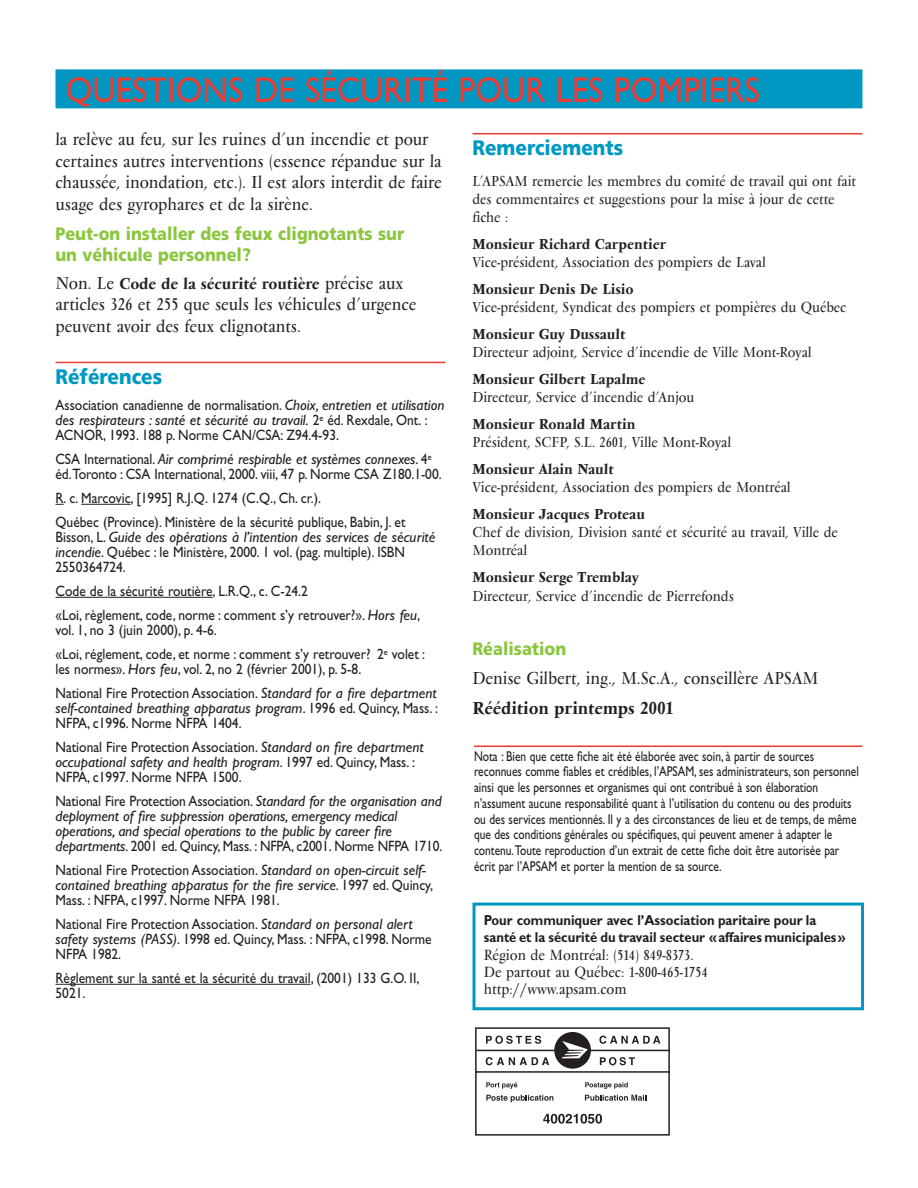
<style>
.page{position:relative;width:918px;height:1188px;background:#fff}
.page>*{position:absolute;margin:0;border:0;box-sizing:border-box;transform-origin:0 0}
.t1{font:36px "Gill Sans";letter-spacing:.01em;color:#ee3b32;scale:.9 1}
.t2{font:900 21px "Frutiger";color:#0098c3;scale:.9 1}
.t3{font:18px/21.6px "Vendome T";color:#231f20;scale:.9 1}
.t4{font:900 18px/21px "Frutiger";color:#8bc63e;scale:.9 1}
.t5{font:500 18px "Vendome T";color:#231f20;scale:.9 1}
.t6{font:500 16.5px "Vendome T";color:#231f20;scale:.9 1}
.t7{font:15.3px/17.4px "Vendome T";color:#231f20;scale:.9 1}
.t8{font:15px/15px "Gill Sans";color:#231f20;scale:.9 1}
.t9{font:15px/18px "Vendome T";color:#231f20;scale:.9 1}
.t10{font:italic 15px/15px "Gill Sans";letter-spacing:-.01em;color:#231f20}
.t11{font:500 15px "Vendome T";color:#231f20;scale:.9 1}
.t12{font:700 14.4px/17.4px "Gill Sans";color:#231f20;scale:.9 1}
.t13{font:14.25px/15.8px "Gill Sans";color:#231f20;scale:.8 1}
.s1{font-weight:400;font-size:18px}
.s2{font-style:italic}
.s3{font-style:normal}
</style>
<div class="page">
<hr style="left:56px;top:362px;width:390px;height:1px;background:#ee3b32">
<svg style="left:81px;top:504px;width:50px;height:1px"></svg>
<hr style="left:56px;top:597px;width:117px;height:1px;background:#231f20">
<hr style="left:173px;top:597px;width:33px;height:1px;background:#231f20">
<hr style="left:56px;top:984px;width:237px;height:1px;background:#231f20">
<svg style="left:293px;top:984px;width:18px;height:1px"></svg>
<hr style="left:472px;top:133px;width:390px;height:1px;background:#ee3b32">
<svg style="left:55px;top:69px;width:808px;height:40px"></svg>
<div style="left:56px;top:69px;width:806px;height:39px;background:#0098c3"></div>
<div style="left:472px;top:903px;width:392px;height:107px;border:3px solid #0098c3"></div>
<hr style="left:474px;top:746px;width:388px;height:1px;background:#ee3b32">
<svg style="left:475px;top:1027px;width:195px;height:109px"></svg>
<h1 class="t1" style="left:66px;top:77px;width:773px">QUESTIONS DE SÉCURITÉ POUR LES POMPIERS</h1>
<p class="t3" style="left:56px;top:130px;width:431px">la relève au feu, sur les ruines d’un incendie et pour certaines autres interventions (essence répandue sur la chaussée, inondation, etc.). Il est alors interdit de faire usage des gyrophares et de la sirène.</p>
<p class="t4" style="left:56px;top:224px;width:389px">Peut-on installer des feux clignotants sur un véhicule personnel?</p>
<p class="t6" style="left:56px;top:276px;width:388px"><span class="s1">Non. Le</span> Code de la sécurité routière <span class="s1">précise aux</span></p>
<p class="t3" style="left:55px;top:295px;width:402px">articles 326 et 255 que seuls les véhicules d’urgence peuvent avoir des feux clignotants.</p>
<h2 class="t2" style="left:56px;top:368px;width:120px">Références</h2>
<p class="t8" style="left:55px;top:399px;width:434px">Association canadienne de normalisation. <span class="s2">Choix, entretien et utilisation des respirateurs : santé et sécurité au travail.</span> 2<sup>e</sup> éd. Rexdale, Ont. :<br>ACNOR, 1993. 188 p. Norme CAN/CSA: Z94.4-93.</p>
<p class="t8" style="left:55px;top:453px;width:431px">CSA International. <span class="s2">Air comprimé respirable et systèmes connexes</span>. 4<sup>e </sup>éd.Toronto : CSA International, 2000. viii, 47 p. Norme CSA Z180.1-00.</p>
<p class="t8" style="left:55px;top:487px;width:391px;line-height:24px">R. c. Marcovic, [1995] R.J.Q. 1274 (C.Q., Ch. cr.).<br>Québec (Province). Ministère de la sécurité publique, Babin, J. et</p>
<p class="t8" style="left:55px;top:531px;width:423px">Bisson, L. <span class="s2">Guide des opérations à l’intention des services de sécurité incendie</span>. Québec : le Ministère, 2000. 1 vol. (pag. multiple). ISBN<br>2550364724.</p>
<p class="t8" style="left:55px;top:580px;width:407px;line-height:24px">Code de la sécurité routière, L.R.Q., c. C-24.2<br>«Loi, règlement, code, norme : comment s’y retrouver?». <span class="s2">Hors feu</span>,</p>
<p class="t8" style="left:56px;top:619px;width:412px;line-height:24px">vol. 1, no 3 (juin 2000), p. 4-6.<br>«Loi, réglement, code, et norme : comment s’y retrouver? 2<sup>e</sup> volet :</p>
<p class="t8" style="left:56px;top:658px;width:425px;line-height:24px">les normes». <span class="s2">Hors feu</span>, vol. 2, no 2 (février 2001), p. 5-8.<br>National Fire Protection Association. <span class="s2">Standard for a fire department</span></p>
<p class="t8" style="left:55px;top:702px;width:427px"><span class="s2">self-contained breathing apparatus program</span>. 1996 ed. Quincy, Mass. :<br>NFPA, c1996. Norme NFPA 1404.</p>
<p class="t8" style="left:55px;top:741px;width:411px">National Fire Protection Association. <span class="s2">Standard on fire department occupational safety and health program</span>. 1997 ed. Quincy, Mass. :<br>NFPA, c1997. Norme NFPA 1500.</p>
<p class="t10" style="left:56px;top:795px;width:388px"><span class="s3">National Fire Protection Association.</span> Standard for the organisation and deployment of fire suppression operations, emergency medical operations, and special operations to the public by career fire departments<span class="s3">. 2001 ed. Quincy, Mass. : NFPA, c2001. Norme NFPA 1710.</span></p>
<p class="t8" style="left:55px;top:864px;width:421px">National Fire Protection Association. <span class="s2">Standard on open-circuit self&shy;contained breathing apparatus for the fire service</span>. 1997 ed. Quincy,<br>Mass. : NFPA, c1997. Norme NFPA 1981.</p>
<p class="t8" style="left:55px;top:918px;width:420px">National Fire Protection Association. <span class="s2">Standard on personal alert safety systems (PASS)</span>. 1998 ed. Quincy, Mass. : NFPA, c1998. Norme<br>NFPA 1982.</p>
<p class="t8" style="left:56px;top:972px;width:406px">Règlement sur la santé et la sécurité du travail, (2001) 133 G.O. II,<br>5021.</p>
<h2 class="t2" style="left:472px;top:140px;width:169px">Remerciements</h2>
<p class="t9" style="left:472px;top:173px;width:428px">L’APSAM remercie les membres du comité de travail qui ont fait des commentaires et suggestions pour la mise à jour de cette fiche :</p>
<p class="t11" style="left:472px;top:237px;width:216px">Monsieur Richard Carpentier</p>
<p class="t9" style="left:472px;top:254px;width:327px">Vice-président, Association des pompiers de Laval</p>
<p class="t11" style="left:472px;top:282px;width:180px">Monsieur Denis De Lisio</p>
<p class="t9" style="left:472px;top:299px;width:417px">Vice-président, Syndicat des pompiers et pompières du Québec</p>
<p class="t11" style="left:472px;top:327px;width:171px">Monsieur Guy Dussault</p>
<p class="t9" style="left:472px;top:344px;width:378px">Directeur adjoint, Service d’incendie de Ville Mont-Royal</p>
<p class="t11" style="left:472px;top:372px;width:194px">Monsieur Gilbert Lapalme</p>
<p class="t9" style="left:472px;top:389px;width:248px">Directeur, Service d’incendie d’Anjou</p>
<p class="t11" style="left:472px;top:417px;width:182px">Monsieur Ronald Martin</p>
<p class="t9" style="left:472px;top:434px;width:289px">Président, SCFP, S.L. 2601, Ville Mont-Royal</p>
<p class="t11" style="left:472px;top:462px;width:158px">Monsieur Alain Nault</p>
<p class="t9" style="left:472px;top:479px;width:355px">Vice-président, Association des pompiers de Montréal</p>
<p class="t11" style="left:472px;top:507px;width:193px">Monsieur Jacques Proteau</p>
<p class="t9" style="left:472px;top:524px;width:407px">Chef de division, Division santé et sécurité au travail, Ville de<br>Montréal</p>
<p class="t11" style="left:472px;top:570px;width:186px">Monsieur Serge Tremblay</p>
<p class="t9" style="left:472px;top:588px;width:292px">Directeur, Service d’incendie de Pierrefonds</p>
<p class="t4" style="left:472px;top:639px;width:106px">Réalisation</p>
<p class="t3" style="left:472px;top:668px;width:386px">Denise Gilbert, ing., M.Sc.A., conseillère APSAM</p>
<p class="t5" style="left:472px;top:701px;width:225px">Réédition printemps 2001</p>
<p class="t13" style="left:474px;top:749px;width:483px">Nota : Bien que cette fiche ait été élaborée avec soin, à partir de sources reconnues comme fiables et crédibles, l’APSAM, ses administrateurs, son personnel ainsi que les personnes et organismes qui ont contribué à son élaboration n’assument aucune responsabilité quant à l’utilisation du contenu ou des produits ou des services mentionnés. Il y a des circonstances de lieu et de temps, de même que des conditions générales ou spécifiques, qui peuvent amener à adapter le contenu.Toute reproduction d’un extrait de cette fiche doit être autorisée par écrit par l’APSAM et porter la mention de sa source.</p>
<p class="t12" style="left:484px;top:913px;width:404px">Pour communiquer avec l’Association paritaire pour la santé et la sécurité du travail secteur «affaires municipales»</p>
<p class="t7" style="left:484px;top:947px;width:250px">Région de Montréal: (514) 849-8373.<br>De partout au Québec: 1-800-465-1754 http://www.apsam.com</p>
</div>
